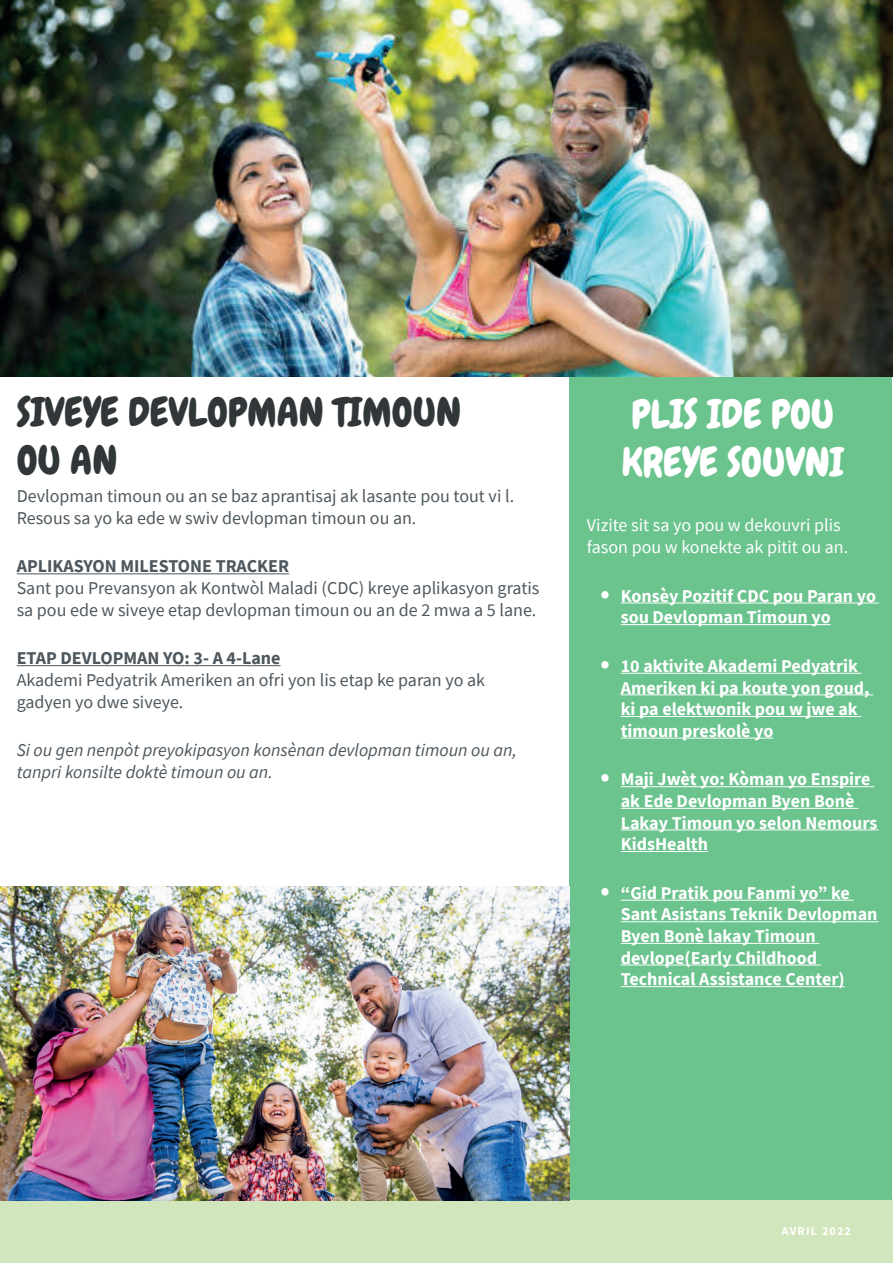
<style>
.page{position:relative;width:893px;height:1263px;background:#fff}
.page>*{position:absolute;margin:0;border:0;box-sizing:border-box;transform-origin:0 0}
.t1{font:39.75px/47.7px "Chewy";color:#313639}
.t2{font:39.75px/47.7px "Chewy";color:#fff}
.t3{font:700 18px/21.6px "Source Sans Pro";color:#fff}
.t4{font:18px/21.6px "Source Sans Pro";color:#4d575d}
.t5{font:italic 18px/21.6px "Source Sans Pro";color:#4d575d}
.t6{font:18px/21.6px "Source Sans Pro";color:#fff}
.t7{font:700 18px "Source Sans Pro";color:#4d575d}
.t8{font:700 12px "Source Sans Pro";letter-spacing:.1em;color:#fff}
.s1{font-size:27px}
</style>
<div class="page">
<img style="left:0;top:0;width:892px;height:377px">
<div style="left:0;top:1199px;width:892px;height:63px;background:#d1e6bc"></div>
<div style="left:569px;top:377px;width:323px;height:822px;background:#6bc38e"></div>
<img style="left:0;top:886px;width:569px;height:314px">
<hr style="left:17px;top:573px;width:272px;height:1px;background:#4d575d">
<hr style="left:17px;top:665px;width:263px;height:1px;background:#4d575d">
<hr style="left:620px;top:602px;width:258px;height:1px;background:#fff">
<hr style="left:620px;top:624px;width:210px;height:1px;background:#fff">
<hr style="left:620px;top:672px;width:241px;height:1px;background:#fff">
<hr style="left:620px;top:694px;width:253px;height:1px;background:#fff">
<hr style="left:620px;top:716px;width:241px;height:1px;background:#fff">
<hr style="left:620px;top:737px;width:153px;height:1px;background:#fff">
<hr style="left:620px;top:786px;width:254px;height:1px;background:#fff">
<hr style="left:620px;top:807px;width:238px;height:1px;background:#fff">
<hr style="left:620px;top:829px;width:258px;height:1px;background:#fff">
<hr style="left:620px;top:851px;width:88px;height:1px;background:#fff">
<hr style="left:620px;top:899px;width:233px;height:1px;background:#fff">
<hr style="left:620px;top:921px;width:258px;height:1px;background:#fff">
<hr style="left:620px;top:942px;width:199px;height:1px;background:#fff">
<hr style="left:620px;top:964px;width:200px;height:1px;background:#fff">
<hr style="left:620px;top:986px;width:224px;height:1px;background:#fff">
<p class="t1" style="left:17px;top:389px;width:446px">SIVEYE DEVLOPMAN TIMOUN<br>OU AN</p>
<p class="t4" style="left:17px;top:485px;width:499px">Devlopman timoun ou an se baz aprantisaj ak lasante pou tout vi l.<br>Resous sa yo ka ede w swiv devlopman timoun ou an.</p>
<p class="t7" style="left:17px;top:554px;width:274px">APLIKASYON MILESTONE TRACKER</p>
<p class="t4" style="left:17px;top:577px;width:524px">Sant pou Prevansyon ak Kontwòl Maladi (CDC) kreye aplikasyon gratis sa pou ede w siveye etap devlopman timoun ou an de 2 mwa a 5 lane.</p>
<p class="t7" style="left:17px;top:646px;width:265px">ETAP DEVLOPMAN YO: 3- A 4-Lane</p>
<p class="t4" style="left:17px;top:669px;width:470px">Akademi Pedyatrik Ameriken an ofri yon lis etap ke paran yo ak gadyen yo dwe siveye.</p>
<p class="t5" style="left:17px;top:739px;width:501px">Si ou gen nenpòt preyokipasyon konsènan devlopman timoun ou an, tanpri konsilte doktè timoun ou an.</p>
<p class="t2" style="left:622px;top:391px;width:223px">PLIS IDE POU<br>KREYE SOUVNI</p>
<p class="t6" style="left:587px;top:514px;width:263px">Vizite sit sa yo pou w dekouvri plis fason pou w konekte ak pitit ou an.</p>
<p class="t3" style="left:620px;top:584px;width:257px;text-indent:-20px"><span class="s1">•</span> Konsèy Pozitif CDC pou Paran yo sou Devlopman Timoun yo</p>
<p class="t3" style="left:620px;top:654px;width:250px;text-indent:-20px"><span class="s1">•</span> 10 aktivite Akademi Pedyatrik<br>Ameriken ki pa koute yon goud, ki pa elektwonik pou w jwe ak timoun preskolè yo</p>
<p class="t3" style="left:620px;top:768px;width:258px;text-indent:-20px"><span class="s1">•</span> Maji Jwèt yo: Kòman yo Enspire ak Ede Devlopman Byen Bonè<br>Lakay Timoun yo selon Nemours<br>KidsHealth</p>
<p class="t3" style="left:620px;top:881px;width:258px;text-indent:-20px"><span class="s1">•</span> “Gid Pratik pou Fanmi yo” ke<br>Sant Asistans Teknik Devlopman<br>Byen Bonè lakay Timoun devlope(Early Childhood<br>Technical Assistance Center)</p>
<p class="t8" style="left:781px;top:1222px;width:71px">AVRIL 2022</p>
</div>
